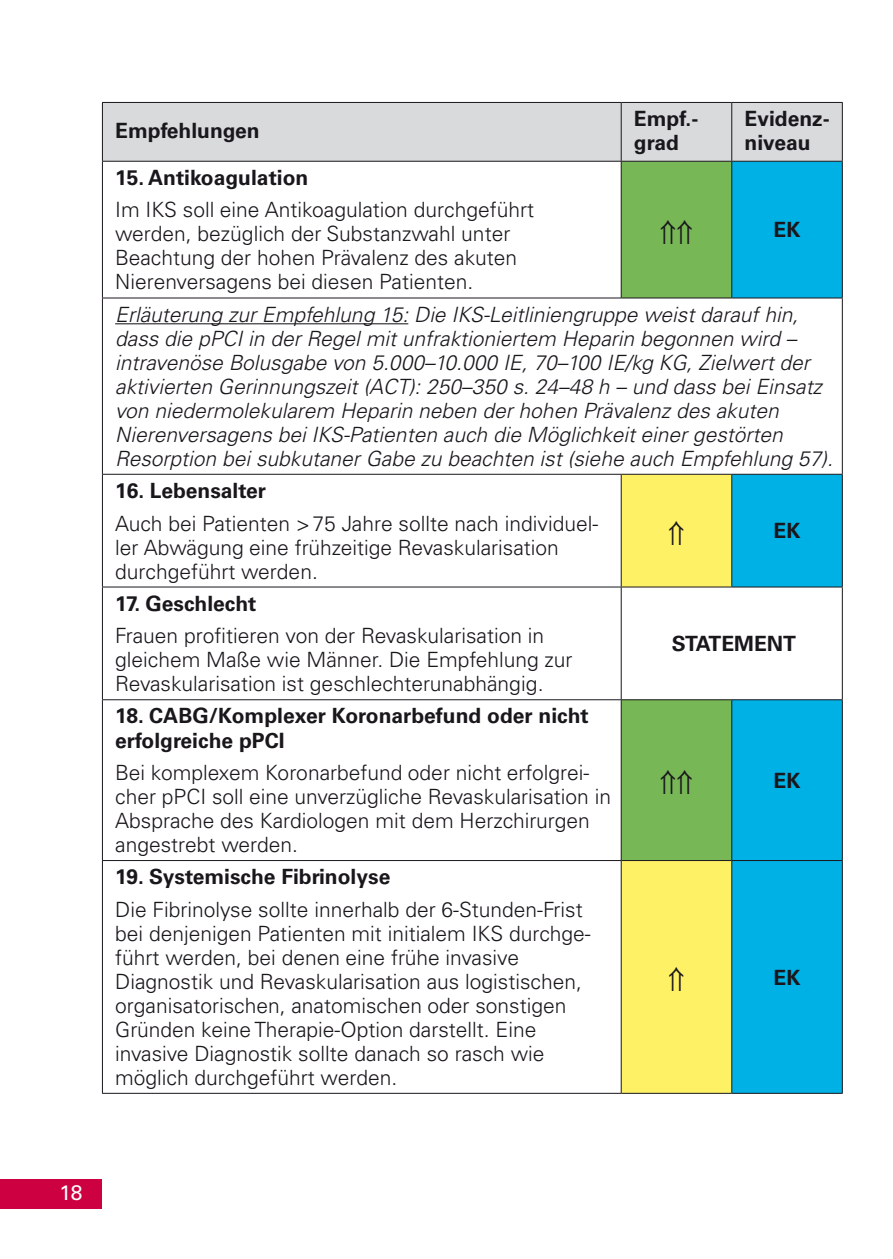
<style>
.page{position:relative;width:893px;height:1259px;background:#fff}
.page>*{position:absolute;margin:0;border:0;box-sizing:border-box;transform-origin:0 0}
.t1{font:300 21px/24px "Univers LT Pro 45";color:#1a171c}
.t2{font:italic 300 21px/24px "Univers LT Pro 45";color:#1a171c}
.t3{font:700 21px/24px "Univers LT Pro 65";color:#1a171c}
.t4{font:21px "Univers LT Pro 55 Roman";color:#fff}
</style>
<div class="page">
<div style="left:0;top:1179px;width:102px;height:29px;background:#cd0042"></div>
<div style="left:103px;top:103px;width:739px;height:58px;background:#d9dadb"></div>
<svg style="left:621px;top:162px;width:111px;height:312px"></svg>
<svg style="left:732px;top:162px;width:110px;height:930px;fill:#00b1e6"></svg>
<svg style="left:622px;top:475px;width:110px;height:617px;fill:#fff166"></svg>
<hr style="left:621px;top:162px;width:1px;height:136px;background:#1a171c">
<hr style="left:621px;top:297px;width:111px;height:1px;background:#1a171c">
<hr style="left:621px;top:700px;width:1px;height:160px;background:#1a171c">
<hr style="left:102px;top:102px;width:519px;height:1px;background:#1a171c">
<hr style="left:102px;top:103px;width:1px;height:58px;background:#1a171c">
<hr style="left:621px;top:102px;width:111px;height:1px;background:#1a171c">
<hr style="left:621px;top:103px;width:1px;height:58px;background:#1a171c">
<hr style="left:732px;top:102px;width:111px;height:1px;background:#1a171c">
<hr style="left:731px;top:103px;width:1px;height:58px;background:#1a171c">
<hr style="left:842px;top:103px;width:1px;height:58px;background:#1a171c">
<hr style="left:102px;top:161px;width:519px;height:1px;background:#1a171c">
<hr style="left:102px;top:162px;width:1px;height:136px;background:#1a171c">
<hr style="left:621px;top:161px;width:111px;height:1px;background:#1a171c">
<hr style="left:732px;top:161px;width:111px;height:1px;background:#1a171c">
<hr style="left:731px;top:162px;width:1px;height:136px;background:#1a171c">
<hr style="left:842px;top:162px;width:1px;height:136px;background:#1a171c">
<hr style="left:732px;top:297px;width:111px;height:1px;background:#1a171c">
<hr style="left:102px;top:474px;width:1px;height:112px;background:#1a171c">
<hr style="left:621px;top:474px;width:111px;height:1px;background:#1a171c">
<hr style="left:621px;top:474px;width:1px;height:112px;background:#1a171c">
<hr style="left:732px;top:474px;width:111px;height:1px;background:#1a171c">
<hr style="left:731px;top:474px;width:1px;height:112px;background:#1a171c">
<hr style="left:842px;top:474px;width:1px;height:112px;background:#1a171c">
<hr style="left:102px;top:586px;width:519px;height:1px;background:#1a171c">
<hr style="left:102px;top:587px;width:1px;height:112px;background:#1a171c">
<hr style="left:102px;top:699px;width:519px;height:1px;background:#1a171c">
<hr style="left:102px;top:700px;width:1px;height:160px;background:#1a171c">
<hr style="left:731px;top:700px;width:1px;height:160px;background:#1a171c">
<hr style="left:842px;top:700px;width:1px;height:160px;background:#1a171c">
<hr style="left:102px;top:860px;width:519px;height:1px;background:#1a171c">
<hr style="left:102px;top:861px;width:1px;height:232px;background:#1a171c">
<hr style="left:621px;top:860px;width:111px;height:1px;background:#1a171c">
<hr style="left:621px;top:861px;width:1px;height:232px;background:#1a171c">
<hr style="left:732px;top:860px;width:111px;height:1px;background:#1a171c">
<hr style="left:731px;top:861px;width:1px;height:232px;background:#1a171c">
<hr style="left:842px;top:861px;width:1px;height:232px;background:#1a171c">
<hr style="left:102px;top:1092px;width:519px;height:1px;background:#1a171c">
<hr style="left:102px;top:297px;width:519px;height:1px;background:#1a171c">
<hr style="left:102px;top:298px;width:1px;height:176px;background:#1a171c">
<hr style="left:842px;top:298px;width:1px;height:176px;background:#1a171c">
<hr style="left:102px;top:474px;width:519px;height:1px;background:#1a171c">
<hr style="left:621px;top:1092px;width:111px;height:1px;background:#1a171c">
<hr style="left:732px;top:1092px;width:111px;height:1px;background:#1a171c">
<hr style="left:621px;top:586px;width:111px;height:1px;background:#1a171c">
<hr style="left:621px;top:587px;width:1px;height:112px;background:#1a171c">
<hr style="left:732px;top:586px;width:111px;height:1px;background:#1a171c">
<hr style="left:842px;top:587px;width:1px;height:112px;background:#1a171c">
<hr style="left:621px;top:699px;width:111px;height:1px;background:#1a171c">
<hr style="left:732px;top:699px;width:111px;height:1px;background:#1a171c">
<hr style="left:115px;top:323px;width:293px;height:1px;background:#1a171c">
<svg style="left:661px;top:219px;width:31px;height:24px"></svg>
<svg style="left:669px;top:520px;width:14px;height:24px"></svg>
<svg style="left:661px;top:770px;width:31px;height:24px"></svg>
<svg style="left:669px;top:966px;width:14px;height:25px"></svg>
<p class="t3" style="left:115px;top:119px;width:146px">Empfehlungen</p>
<p class="t3" style="left:115px;top:166px;width:195px">15. Antikoagulation</p>
<p class="t1" style="left:115px;top:198px;width:420px">Im IKS soll eine Antikoagulation durchgeführt werden, bezüglich der Substanzwahl unter Beachtung der hohen Prävalenz des akuten Nierenversagens bei diesen Patienten.</p>
<p class="t3" style="left:634px;top:107px;width:66px">Empf.- grad</p>
<p class="t3" style="left:744px;top:107px;width:87px">Evidenz&shy;niveau</p>
<p class="t3" style="left:774px;top:218px;width:28px">EK</p>
<p class="t2" style="left:115px;top:302px;width:719px">Erläuterung zur Empfehlung 15: Die IKS-Leitliniengruppe weist darauf hin, dass die pPCI in der Regel mit unfraktioniertem Heparin begonnen wird – intravenöse Bolusgabe von 5.000–10.000 IE, 70–100 IE/kg KG, Zielwert der aktivierten Gerinnungszeit (ACT): 250–350 s. 24–48 h – und dass bei Einsatz von niedermolekularem Heparin neben der hohen Prävalenz des akuten Nierenversagens bei IKS-Patienten auch die Möglichkeit einer gestörten Resorption bei subkutaner Gabe zu beachten ist (siehe auch Empfehlung 57).</p>
<p class="t3" style="left:115px;top:478px;width:152px">16. Lebensalter</p>
<p class="t1" style="left:115px;top:511px;width:484px">Auch bei Patienten &gt;75 Jahre sollte nach individuel&shy;ler Abwägung eine frühzeitige Revaskularisation durchgeführt werden.</p>
<p class="t3" style="left:774px;top:519px;width:28px">EK</p>
<p class="t3" style="left:115px;top:591px;width:143px">17. Geschlecht</p>
<p class="t1" style="left:115px;top:624px;width:459px">Frauen profitieren von der Revaskularisation in gleichem Maße wie Männer. Die Empfehlung zur<br>Revaskularisation ist geschlechterunabhängig.</p>
<p class="t3" style="left:672px;top:631px;width:126px">STATEMENT</p>
<p class="t3" style="left:115px;top:704px;width:475px">18. CABG/Komplexer Koronarbefund oder nicht erfolgreiche pPCI</p>
<p class="t1" style="left:115px;top:760px;width:497px">Bei komplexem Koronarbefund oder nicht erfolgrei&shy;cher pPCI soll eine unverzügliche Revaskularisation in Absprache des Kardiologen mit dem Herzchirurgen angestrebt werden.</p>
<p class="t3" style="left:774px;top:768px;width:28px">EK</p>
<p class="t3" style="left:115px;top:865px;width:277px">19. Systemische Fibrinolyse</p>
<p class="t1" style="left:115px;top:897px;width:477px">Die Fibrinolyse sollte innerhalb der 6-Stunden-Frist bei denjenigen Patienten mit initialem IKS durchge&shy;führt werden, bei denen eine frühe invasive Diagnostik und Revaskularisation aus logistischen, organisatorischen, anatomischen oder sonstigen Gründen keine Therapie-Option darstellt. Eine invasive Diagnostik sollte danach so rasch wie möglich durchgeführt werden.</p>
<p class="t3" style="left:774px;top:965px;width:28px">EK</p>
<p class="t4" style="left:60px;top:1180px;width:25px">18</p>
</div>
